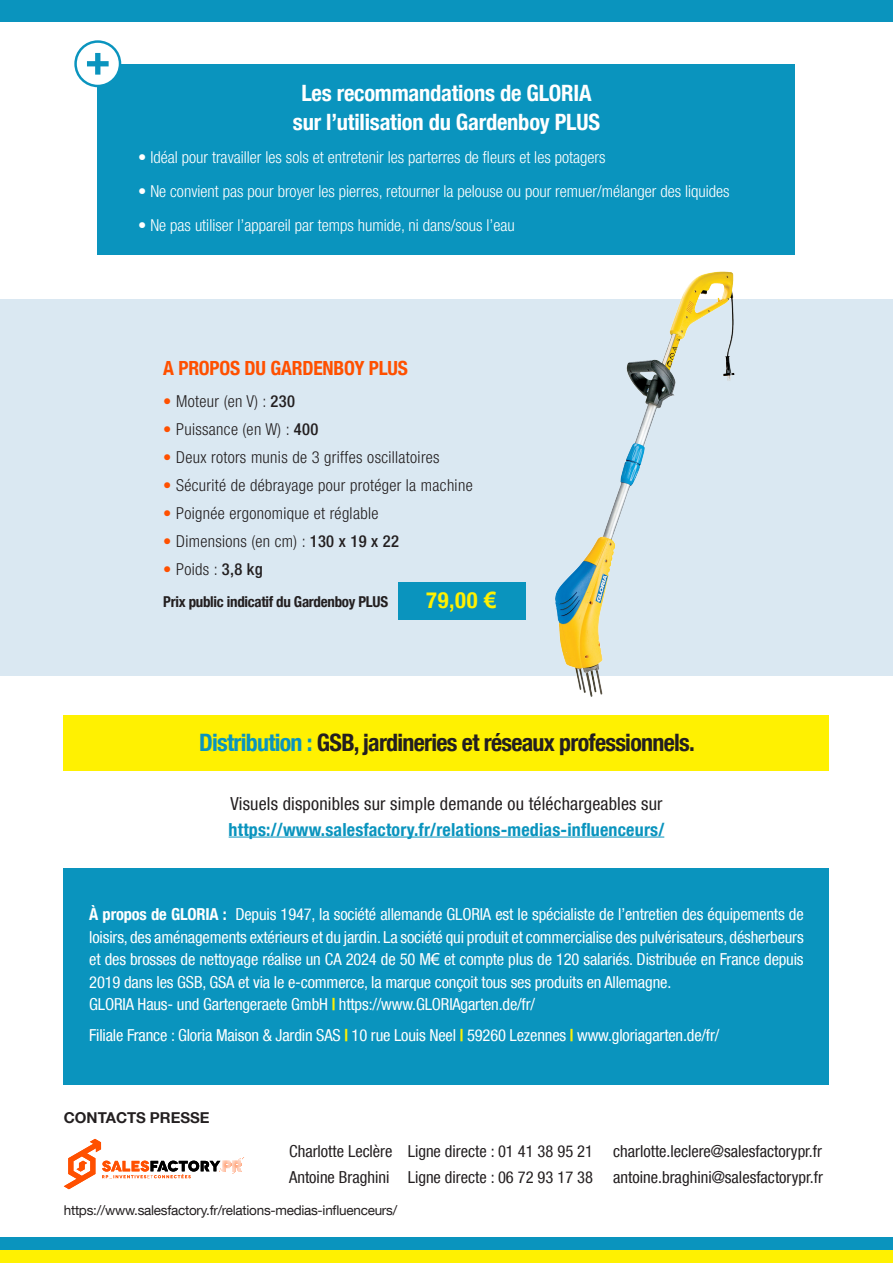
<style>
.page{position:relative;width:893px;height:1263px;background:#fff}
.page>*{position:absolute;margin:0;border:0;box-sizing:border-box;transform-origin:0 0}
.t1{font:700 condensed 24px "Helvetica Neue LT Com";letter-spacing:-.03em;color:#231f20}
.t2{font:700 condensed 22.5px/28.5px "Helvetica Neue LT Com";letter-spacing:-.01em;color:#fff;text-align:center}
.t3{font:700 condensed 22.5px "Helvetica Neue LT Com";color:#fff101}
.t4{font:700 condensed 19.5px "Helvetica Neue LT Com";letter-spacing:-.01em;color:#ff5000}
.t5{font:700 condensed 18px "Helvetica Neue LT Com";letter-spacing:.01em;color:#0a94be}
.t6{font:condensed 18px "Helvetica Neue LT Com";letter-spacing:.01em;color:#231f20}
.t7{font:condensed 16.5px/22.5px "Helvetica Neue LT Com";letter-spacing:-.01em;color:#fff;text-align:justify}
.t8{font:300 condensed 16.5px "Helvetica Neue LT Com";color:#fff}
.t9{font:300 condensed 16.5px "Helvetica Neue LT Com";letter-spacing:.02em;color:#231f20}
.t10{font:condensed 16.5px "Helvetica Neue LT Com";color:#231f20}
.t11{font:700 condensed 15px "Helvetica Neue LT Com";letter-spacing:-.02em;color:#231f20}
.t12{font:700 15px "Helvetica Neue LT Com";color:#231f20}
.t13{font:13.5px "Helvetica Neue LT Com";letter-spacing:-.02em;color:#231f20}
.s1{font-weight:700;font-stretch:normal;color:#ff5000}
.s2{font-weight:500}
.s3{font-family:"Arial";font-stretch:normal}
.s4{color:#0a94be}
.s5{font-weight:700}
.s6{font-weight:700;color:#fff101}
</style>
<div class="page">
<div style="left:0;top:299px;width:893px;height:377px;background:#dae8f2"></div>
<div style="left:398px;top:582px;width:127px;height:38px;background:#0a94be"></div>
<div style="left:0;top:1250px;width:893px;height:13px;background:#fff101"></div>
<div style="left:0;top:1237px;width:893px;height:13px;background:#0a94be"></div>
<div style="left:64px;top:715px;width:765px;height:55px;background:#fff101"></div>
<hr style="left:229px;top:837px;width:435px;height:1px;background:#0a94be">
<div style="left:0;top:0;width:893px;height:21px;background:#0a94be"></div>
<svg style="left:64px;top:1139px;width:180px;height:50px"></svg>
<div style="left:64px;top:868px;width:765px;height:217px;background:#0a94be"></div>
<div style="left:98px;top:64px;width:697px;height:190px;background:#0a94be"></div>
<div style="left:76px;top:42px;width:44px;height:44px;background:#fff;border-radius:50%"></div>
<div style="left:74px;top:40px;width:47px;height:47px;border:2px solid #0a94be;border-radius:50%"></div>
<svg style="left:87px;top:53px;width:22px;height:22px"></svg>
<img style="left:555px;top:271px;width:180px;height:426px">
<p class="t2" style="left:293px;top:79px;width:309px">Les recommandations de GLORIA sur l’utilisation du Gardenboy PLUS</p>
<p class="t8" style="left:138px;top:148px;width:469px">• Idéal pour travailler les sols et entretenir les parterres de fleurs et les potagers</p>
<p class="t8" style="left:138px;top:182px;width:593px">• Ne convient pas pour broyer les pierres, retourner la pelouse ou pour remuer/mélanger des liquides</p>
<p class="t8" style="left:138px;top:216px;width:378px">• Ne pas utiliser l’appareil par temps humide, ni dans/sous l’eau</p>
<p class="t4" style="left:163px;top:356px;width:246px">A PROPOS DU GARDENBOY PLUS</p>
<p class="t9" style="left:163px;top:392px;width:133px"><span class="s1">•</span> Moteur (en V) : <span class="s2">230</span></p>
<p class="t9" style="left:163px;top:420px;width:156px"><span class="s1">•</span> Puissance (en W) : <span class="s2">400</span></p>
<p class="t9" style="left:163px;top:448px;width:278px"><span class="s1">•</span> Deux rotors munis de 3 griffes oscillatoires</p>
<p class="t9" style="left:163px;top:476px;width:311px"><span class="s1">•</span> Sécurité de débrayage pour protéger la machine</p>
<p class="t9" style="left:163px;top:504px;width:217px"><span class="s1">•</span> Poignée ergonomique et réglable</p>
<p class="t9" style="left:163px;top:532px;width:237px"><span class="s1">•</span> Dimensions (en cm) : <span class="s2">130 x 19 x 22</span></p>
<p class="t9" style="left:163px;top:560px;width:101px"><span class="s1">•</span> Poids : <span class="s2">3,8 kg</span></p>
<p class="t11" style="left:163px;top:593px;width:226px">Prix public indicatif du Gardenboy PLUS</p>
<p class="t3" style="left:426px;top:587px;width:72px">79,00 <span class="s3">€</span></p>
<p class="t1" style="left:199px;top:728px;width:497px"><span class="s4">Distribution :</span> GSB, jardineries et réseaux professionnels.</p>
<p class="t6" style="left:230px;top:793px;width:434px">Visuels disponibles sur simple demande ou téléchargeables sur</p>
<p class="t5" style="left:229px;top:818px;width:437px">https://www.salesfactory.fr/relations-medias-influenceurs/</p>
<p class="t7" style="left:89px;top:903px;width:716px"><span class="s5">À propos de GLORIA :</span> Depuis 1947, la société allemande GLORIA est le spécialiste de l’entretien des équipements de loisirs, des aménagements extérieurs et du jardin. La société qui produit et commercialise des pulvérisateurs, désherbeurs et des brosses de nettoyage réalise un CA 2024 de 50 M<span class="s3">€</span> et compte plus de 120 salariés. Distribuée en France depuis 2019 dans les GSB, GSA et via le e-commerce, la marque conçoit tous ses produits en Allemagne.</p>
<p class="t7" style="left:89px;top:993px;width:447px">GLORIA Haus- und Gartengeraete GmbH <span class="s6">|</span> https://www.GLORIAgarten.de/fr/</p>
<p class="t7" style="left:89px;top:1024px;width:632px">Filiale France : Gloria Maison &amp; Jardin SAS <span class="s6">|</span> 10 rue Louis Neel <span class="s6">|</span> 59260 Lezennes <span class="s6">|</span> www.gloriagarten.de/fr/</p>
<p class="t12" style="left:64px;top:1108px;width:147px">CONTACTS PRESSE</p>
<p class="t10" style="left:289px;top:1141px;width:534px">Charlotte Leclère Ligne directe : 01 41 38 95 21 charlotte.leclere@salesfactorypr.fr</p>
<p class="t10" style="left:289px;top:1167px;width:535px">Antoine Braghini Ligne directe : 06 72 93 17 38 antoine.braghini@salesfactorypr.fr</p>
<p class="t13" style="left:64px;top:1202px;width:335px">https://www.salesfactory.fr/relations-medias-influenceurs/</p>
</div>
